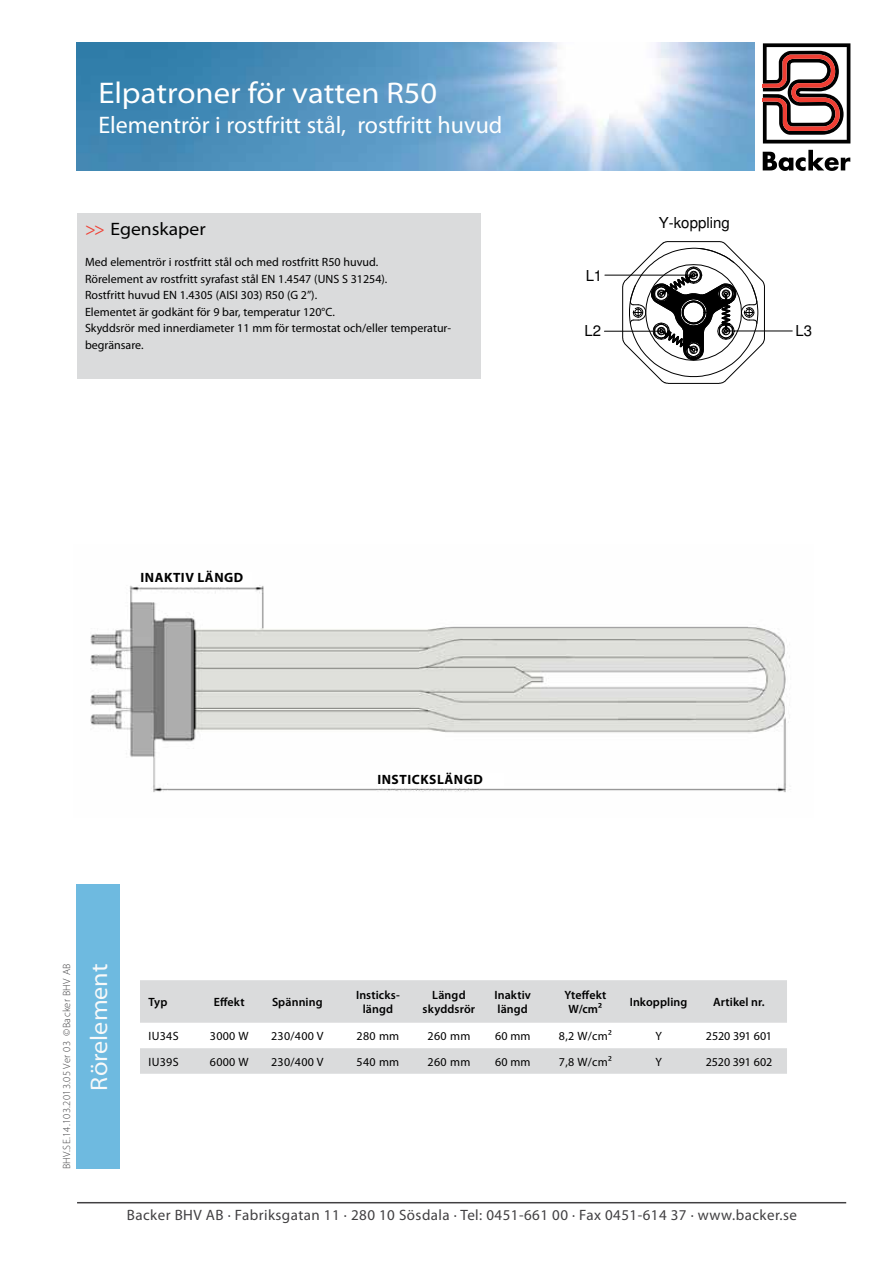
<style>
.page{position:relative;width:893px;height:1263px;background:#fff}
.page>*{position:absolute;margin:0;border:0;box-sizing:border-box;transform-origin:0 0}
.t1{font:semi-expanded 30px "Myriad Pro";color:#fff}
.t2{font:24px "Myriad Pro";color:#fff}
.t3{font:semi-expanded 24px "Myriad Pro";color:#f8f9f9}
.t4{font:semi-expanded 18px "Myriad Pro";color:#000}
.t5{font:15.15px "Helvetica";letter-spacing:.005em;color:#000}
.t6{font:15px "Myriad Pro";letter-spacing:.03em;color:#414042}
.t7{font:700 13.5px "Myriad Pro";letter-spacing:.04em;color:#000}
.t8{font:12px/16.5px "Myriad Pro";color:#000}
.t9{font:600 12px/14.4px "Myriad Pro";letter-spacing:.01em;color:#000;text-align:center}
.t10{font:300 10.5px "Myriad Pro";letter-spacing:.03em;color:#414042}
.s1{color:#ef4135}
</style>
<div class="page">
<hr style="left:77px;top:1202px;width:769px;height:1px;background:#414042">
<img style="left:77px;top:43px;width:677px;height:127px">
<svg style="left:763px;top:150px;width:87px;height:21px"></svg>
<svg style="left:763px;top:43px;width:87px;height:100px"></svg>
<div style="left:77px;top:884px;width:43px;height:285px;background:#6ebae0"></div>
<div style="left:77px;top:213px;width:403px;height:165px;background:#dadbdc"></div>
<svg style="left:140px;top:980px;width:647px;height:94px;fill:#dadbdc"></svg>
<img style="left:90px;top:585px;width:700px;height:207px">
<svg style="left:622px;top:241px;width:143px;height:143px"></svg>
<hr style="left:605px;top:275px;width:89px;height:1px;background:#000">
<hr style="left:604px;top:331px;width:57px;height:1px;background:#000">
<hr style="left:726px;top:331px;width:66px;height:1px;background:#000">
<div style="left:140px;top:572px;width:112px;height:14px;background:#fff"></div>
<div style="left:377px;top:773px;width:127px;height:15px;background:#fff"></div>
<h1 class="t1" style="left:98px;top:76px;width:340px">Elpatroner för vatten R50</h1>
<h2 class="t2" style="left:98px;top:110px;width:406px">Elementrör i rostfritt stål, rostfritt huvud</h2>
<h3 class="t4" style="left:85px;top:219px;width:122px"><span class="s1">&gt;&gt;</span> Egenskaper</h3>
<p class="t8" style="left:85px;top:254px;width:368px">Med elementrör i rostfritt stål och med rostfritt R50 huvud.<br>Rörelement av rostfritt syrafast stål EN 1.4547 (UNS S 31254).<br>Rostfritt huvud EN 1.4305 (AISI 303) R50 (G 2”).<br>Elementet är godkänt för 9 bar, temperatur 120°C.<br>Skyddsrör med innerdiameter 11 mm för termostat och/eller temperatur&shy;begränsare.</p>
<p class="t5" style="left:586px;top:267px;width:18px">L1</p>
<p class="t5" style="left:659px;top:214px;width:73px">Y-koppling</p>
<p class="t5" style="left:585px;top:323px;width:18px">L2</p>
<p class="t5" style="left:795px;top:322px;width:18px">L3</p>
<p class="t7" style="left:140px;top:569px;width:104px">INAKTIV LÄNGD</p>
<p class="t7" style="left:377px;top:770px;width:107px">INSTICKSLÄNGD</p>
<p class="t10" style="left:60px;top:1169px;width:207px;rotate:-90deg">BHV.SE.14.103.2013.05 Ver 03 ©Backer BHV AB</p>
<h2 class="t3" style="left:86px;top:1090px;width:129px;rotate:-90deg">Rörelement</h2>
<p class="t9" style="left:148px;top:994px;width:20px">Typ</p>
<p class="t9" style="left:214px;top:994px;width:33px">Effekt</p>
<p class="t9" style="left:272px;top:994px;width:52px">Spänning</p>
<p class="t9" style="left:356px;top:987px;width:45px">Insticks&shy;längd</p>
<p class="t9" style="left:423px;top:987px;width:54px">Längd skyddsrör</p>
<p class="t9" style="left:494px;top:987px;width:38px;text-align:left">Inaktiv längd</p>
<p class="t9" style="left:564px;top:987px;width:44px">Yteffekt<br>W/cm²</p>
<p class="t9" style="left:630px;top:994px;width:59px">Inkoppling</p>
<p class="t9" style="left:713px;top:994px;width:53px">Artikel nr.</p>
<p class="t8" style="left:149px;top:1027px;width:32px">IU34S</p>
<p class="t8" style="left:210px;top:1027px;width:40px">3000 W</p>
<p class="t8" style="left:271px;top:1027px;width:54px">230/400 V</p>
<p class="t8" style="left:357px;top:1027px;width:44px">280 mm</p>
<p class="t8" style="left:428px;top:1027px;width:44px">260 mm</p>
<p class="t8" style="left:495px;top:1027px;width:37px">60 mm</p>
<p class="t8" style="left:559px;top:1027px;width:54px">8,2 W/cm²</p>
<p class="t8" style="left:655px;top:1027px;width:8px">Y</p>
<p class="t8" style="left:706px;top:1027px;width:68px">2520 391 601</p>
<p class="t8" style="left:149px;top:1053px;width:32px">IU39S</p>
<p class="t8" style="left:210px;top:1053px;width:40px">6000 W</p>
<p class="t8" style="left:271px;top:1053px;width:54px">230/400 V</p>
<p class="t8" style="left:357px;top:1053px;width:44px">540 mm</p>
<p class="t8" style="left:428px;top:1053px;width:44px">260 mm</p>
<p class="t8" style="left:495px;top:1053px;width:37px">60 mm</p>
<p class="t8" style="left:559px;top:1053px;width:54px">7,8 W/cm²</p>
<p class="t8" style="left:655px;top:1053px;width:8px">Y</p>
<p class="t8" style="left:706px;top:1053px;width:68px">2520 391 602</p>
<p class="t6" style="left:127px;top:1206px;width:672px">Backer BHV AB · Fabriksgatan 11 · 280 10 Sösdala · Tel: 0451-661 00 · Fax 0451-614 37 · www.backer.se</p>
</div>
